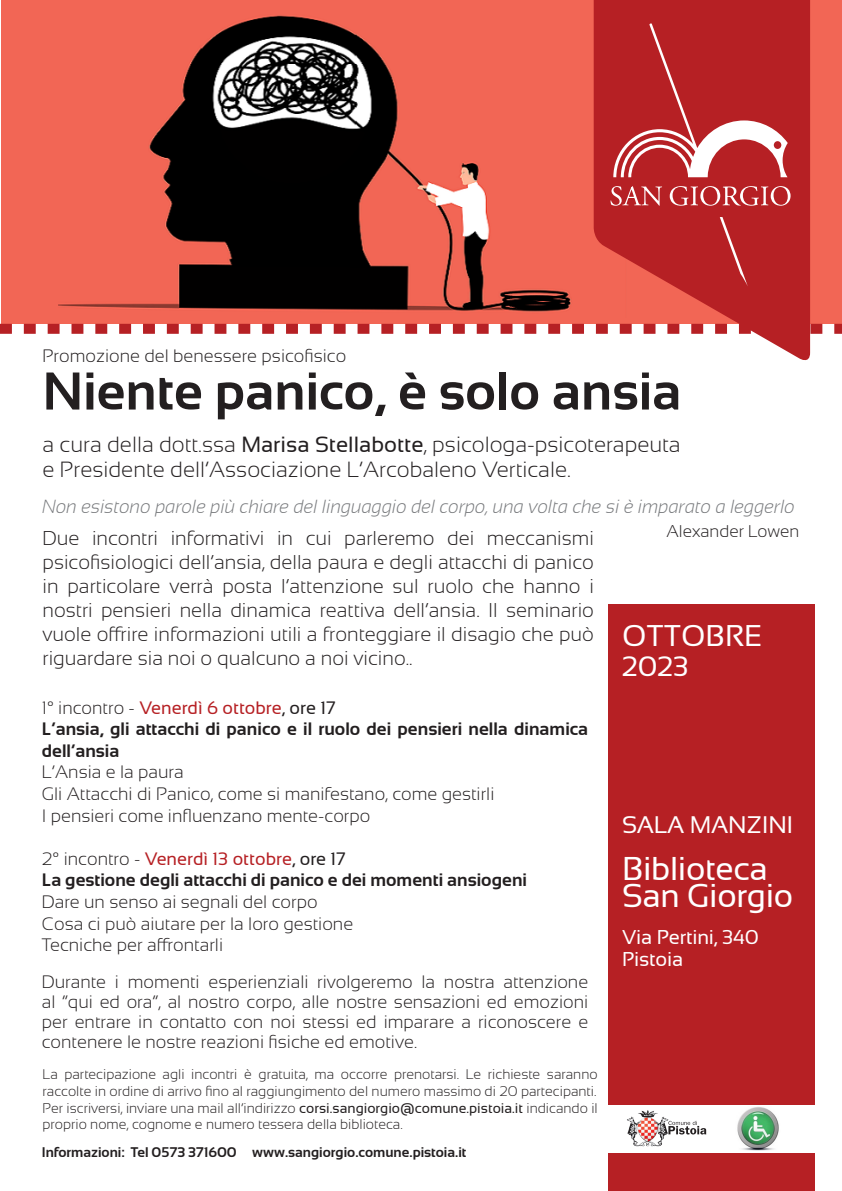
<style>
.page{position:relative;width:842px;height:1191px;background:#fff}
.page>*{position:absolute;margin:0;border:0;box-sizing:border-box;transform-origin:0 0}
.t1{font:700 53px "Sansation";color:#231f20}
.t2{font:33px "Sansation";letter-spacing:-.01em;color:#fff}
.t3{font:30px "Sansation";color:#fff}
.t4{font:28px "Sansation";color:#fff}
.t5{font:24px "Sansation";letter-spacing:-.01em;color:#fff}
.t6{font:300 22px "Sansation";color:#231f20}
.t7{font:300 20px/24px "Sansation";color:#231f20;text-align:justify}
.t8{font:20px "Sansation";letter-spacing:-.01em;color:#fff}
.t9{font:italic 300 19px "Sansation";color:#76787b}
.t10{font:300 18px/20px "Sansation";color:#231f20;text-align:justify}
.t11{font:700 18px/21.6px "Sansation";color:#231f20}
.t12{font:18px "Sansation";color:#b62024}
.t13{font:300 17px "Sansation";color:#231f20}
.t14{font:300 14px/16.8px "Sansation";color:#231f20}
.t15{font:700 14px "Sansation";color:#231f20}
.s1{font-weight:400}
.s2{font-weight:300;color:#231f20}
.s3{color:#231f20}
</style>
<div class="page">
<div style="left:1px;top:0;width:841px;height:323px;background:#f26655"></div>
<div style="left:608px;top:604px;width:206px;height:587px;background:#b62024"></div>
<svg style="left:0;top:324px;width:842px;height:10px"></svg>
<img style="left:58px;top:15px;width:536px;height:297px">
<div style="left:597px;top:1105px;width:222px;height:47px;background:#fff"></div>
<img style="left:627px;top:1110px;width:41px;height:37px">
<svg style="left:668px;top:1120px;width:38px;height:14px"></svg>
<img style="left:737px;top:1107px;width:42px;height:43px">
<svg style="left:594px;top:0;width:216px;height:361px;fill:#b62024"></svg>
<svg style="left:610px;top:186px;width:3px;height:20px"></svg>
<svg style="left:613px;top:23px;width:175px;height:263px;background:#bf383c"></svg>
<p class="t10" style="left:43px;top:345px;width:305px">Promozione del benessere psicofisico</p>
<p class="t1" style="left:43px;top:361px;width:640px">Niente panico, è solo ansia</p>
<p class="t6" style="left:43px;top:431px;width:640px">a cura della dott.ssa <span class="s1">Marisa Stellabotte</span>, psicologa-psicoterapeuta</p>
<p class="t6" style="left:43px;top:456px;width:530px">e Presidente dell’Associazione L’Arcobaleno Verticale.</p>
<p class="t9" style="left:43px;top:495px;width:754px">Non esistono parole più chiare del linguaggio del corpo, una volta che si è imparato a leggerlo</p>
<p class="t13" style="left:666px;top:521px;width:134px">Alexander Lowen</p>
<p class="t7" style="left:43px;top:526px;width:553px">Due incontri informativi in cui parleremo dei meccanismi psicofisiologici dell’ansia, della paura e degli attacchi di panico in particolare verrà posta l’attenzione sul ruolo che hanno i nostri pensieri nella dinamica reattiva dell’ansia. Il seminario vuole offrire informazioni utili a fronteggiare il disagio che può riguardare sia noi o qualcuno a noi vicino..</p>
<p class="t3" style="left:622px;top:618px;width:142px">OTTOBRE</p>
<p class="t4" style="left:622px;top:650px;width:68px">2023</p>
<p class="t12" style="left:42px;top:697px;width:295px"><span class="s2">1° incontro -</span> Venerdì 6 ottobre<span class="s3">, ore 17</span></p>
<p class="t11" style="left:42px;top:718px;width:548px">L’ansia, gli attacchi di panico e il ruolo dei pensieri nella dinamica dell’ansia</p>
<p class="t10" style="left:42px;top:762px;width:144px">L’Ansia e la paura</p>
<p class="t10" style="left:42px;top:783px;width:454px">Gli Attacchi di Panico, come si manifestano, come gestirli</p>
<p class="t10" style="left:42px;top:805px;width:330px">I pensieri come influenzano mente-corpo</p>
<p class="t12" style="left:42px;top:848px;width:306px"><span class="s2">2° incontro -</span> Venerdì 13 ottobre<span class="s3">, ore 17</span></p>
<p class="t11" style="left:42px;top:869px;width:487px">La gestione degli attacchi di panico e dei momenti ansiogeni</p>
<p class="t10" style="left:42px;top:891px;width:277px">Dare un senso ai segnali del corpo</p>
<p class="t10" style="left:42px;top:913px;width:313px">Cosa ci può aiutare per la loro gestione</p>
<p class="t10" style="left:42px;top:935px;width:183px">Tecniche per affrontarli</p>
<p class="t10" style="left:42px;top:972px;width:548px">Durante i momenti esperienziali rivolgeremo la nostra attenzione al “qui ed ora”, al nostro corpo, alle nostre sensazioni ed emozioni per entrare in contatto con noi stessi ed imparare a riconoscere e contenere le nostre reazioni fisiche ed emotive.</p>
<p class="t14" style="left:43px;top:1065px;width:557px">La partecipazione agli incontri è gratuita, ma occorre prenotarsi. Le richieste saranno raccolte in ordine di arrivo fino al raggiungimento del numero massimo di 20 partecipanti.</p>
<p class="t14" style="left:43px;top:1099px;width:557px">Per iscriversi, inviare una mail all’indirizzo <span class="s1">corsi.sangiorgio@comune.pistoia.it</span> indicando il proprio nome, cognome e numero tessera della biblioteca.</p>
<p class="t15" style="left:42px;top:1144px;width:426px">Informazioni: Tel 0573 371600 www.sangiorgio.comune.pistoia.it</p>
<p class="t5" style="left:622px;top:811px;width:173px">SALA MANZINI</p>
<p class="t2" style="left:622px;top:850px;width:147px">Biblioteca</p>
<p class="t2" style="left:622px;top:877px;width:173px">San Giorgio</p>
<p class="t8" style="left:622px;top:925px;width:138px">Via Pertini, 340</p>
<p class="t8" style="left:622px;top:947px;width:63px">Pistoia</p>
</div>
